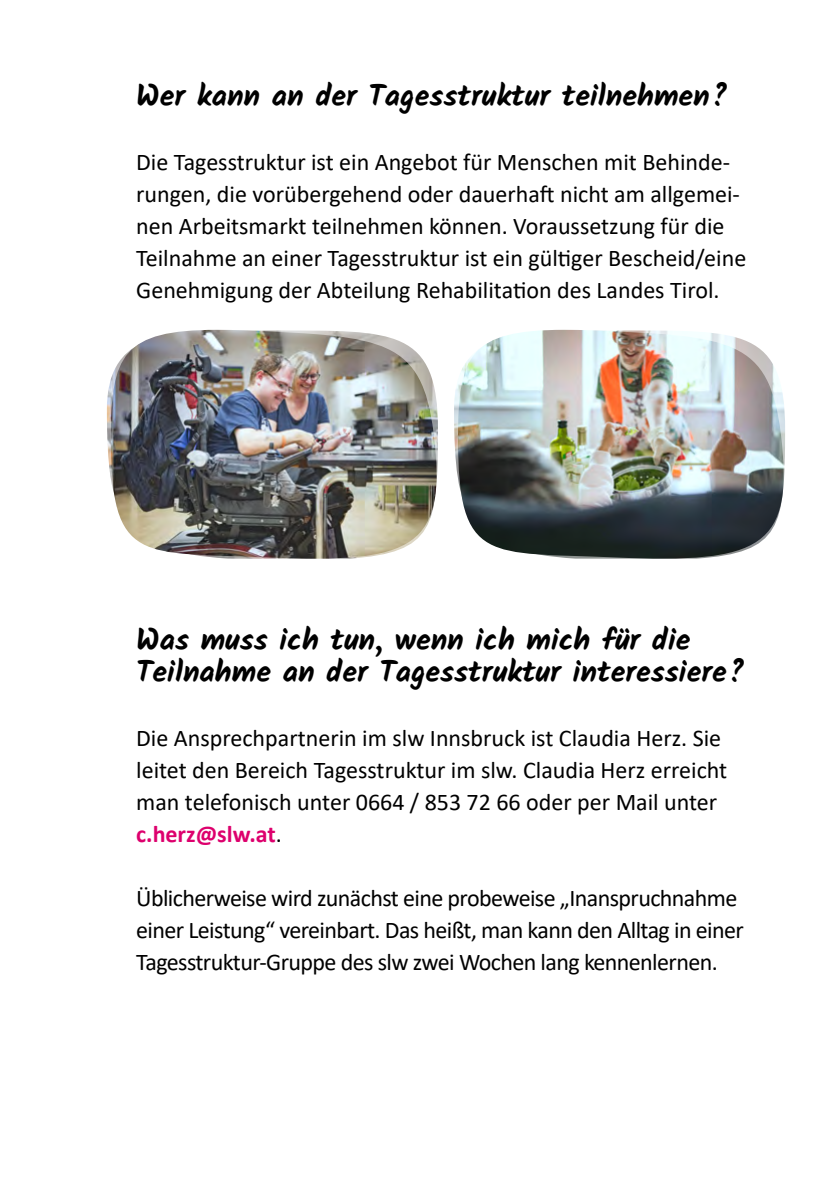
<style>
.page{position:relative;width:840px;height:1191px;background:#fff}
.page>*{position:absolute;margin:0;border:0;box-sizing:border-box;transform-origin:0 0}
.t1{font:700 30px/32px "Kalam";color:#000}
.t2{font:24px/32px "Calibri";color:#000}
.t3{font:24px/32px "Calibri";letter-spacing:-.025em;color:#000}
.s1{font-weight:700;color:#dd006d}
</style>
<div class="page">
<img style="left:111px;top:330px;width:327px;height:228px">
<img style="left:457px;top:330px;width:328px;height:228px">
<p class="t1" style="left:136px;top:79px;width:593px">Wer kann an der Tagesstruktur teilnehmen?</p>
<p class="t2" style="left:136px;top:145px;width:611px">Die Tagesstruktur ist ein Angebot für Menschen mit Behinde&shy;rungen, die vorübergehend oder dauerhaft nicht am allgemei&shy;nen Arbeitsmarkt teilnehmen können. Voraussetzung für die Teilnahme an einer Tagesstruktur ist ein gültiger Bescheid/eine Genehmigung der Abteilung Rehabilitation des Landes Tirol.</p>
<p class="t1" style="left:136px;top:623px;width:610px">Was muss ich tun, wenn ich mich für die<br>Teilnahme an der Tagesstruktur interessiere?</p>
<p class="t2" style="left:136px;top:721px;width:592px">Die Ansprechpartnerin im slw Innsbruck ist Claudia Herz. Sie leitet den Bereich Tagesstruktur im slw. Claudia Herz erreicht man telefonisch unter 0664 / 853 72 66 oder per Mail unter <span class="s1">c.herz@slw.at</span>.</p>
<p class="t3" style="left:136px;top:881px;width:609px">Üblicherweise wird zunächst eine probeweise „Inanspruchnahme einer Leistung“ vereinbart. Das heißt, man kann den Alltag in einer<br>Tagesstruktur-Gruppe des slw zwei Wochen lang kennenlernen.</p>
</div>
